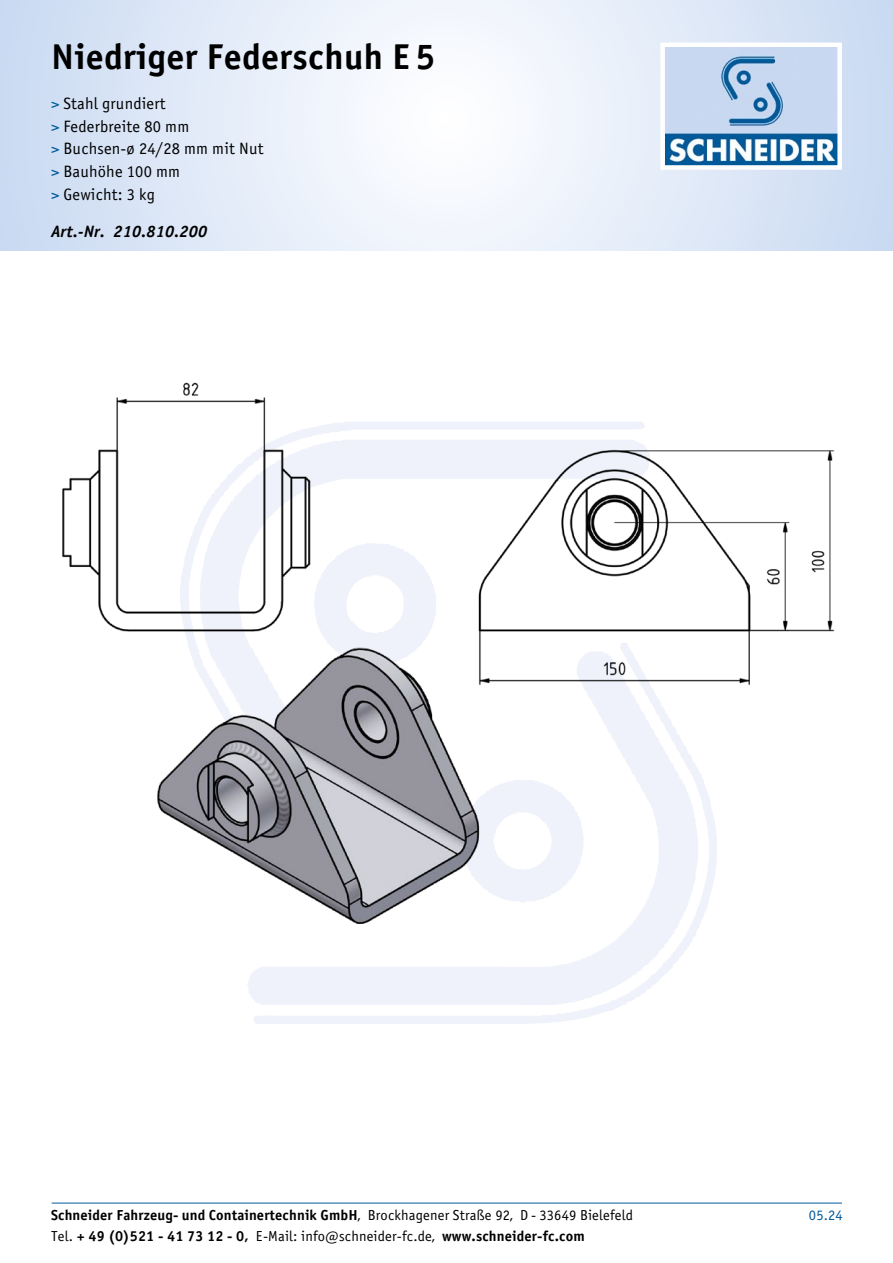
<style>
.page{position:relative;width:893px;height:1263px;background:#fff}
.page>*{position:absolute;margin:0;border:0;box-sizing:border-box;transform-origin:0 0}
.t1{font:36px "Officina Sans Bold ITC";letter-spacing:.01em;color:#000}
.t2{font:16.5px/22.6px "Officina Sans Book ITC";letter-spacing:.01em;color:#000}
.t3{font:italic 16.5px "Officina Sans Bold ITC";letter-spacing:.01em;color:#000}
.t4{font:14.55px "Officina Sans Bold ITC";letter-spacing:.01em;color:#000}
.t5{font:14.55px "Officina Sans Book ITC";color:#005a9a}
.s1{color:#005a9a}
.s2{font-family:"Officina Sans Book ITC"}
</style>
<div class="page">
<svg style="left:0;top:0;width:893px;height:251px"></svg>
<img style="left:665px;top:48px;width:172px;height:117px">
<div style="left:660px;top:43px;width:182px;height:127px;border:4px solid #fff"></div>
<hr style="left:52px;top:1203px;width:790px;height:1px;background:#005a9a">
<img style="left:62px;top:382px;width:773px;height:570px">
<h1 class="t1" style="left:51px;top:34px;width:386px">Niedriger Federschuh E 5</h1>
<p class="t2" style="left:51px;top:92px;width:214px"><span class="s1">&gt;</span> Stahl grundiert<br><span class="s1">&gt;</span> Federbreite 80 mm<br><span class="s1">&gt;</span> Buchsen-ø 24/28 mm mit Nut <span class="s1">&gt;</span> Bauhöhe 100 mm<br><span class="s1">&gt;</span> Gewicht: 3 kg</p>
<p class="t3" style="left:51px;top:221px;width:158px">Art.-Nr. 210.810.200</p>
<p class="t4" style="left:51px;top:1206px;width:583px">Schneider Fahrzeug- und Containertechnik GmbH<span class="s2">, Brockhagener Straße 92, D - 33649 Bielefeld</span></p>
<p class="t5" style="left:809px;top:1206px;width:35px">05.24</p>
<p class="t4" style="left:51px;top:1227px;width:535px"><span class="s2">Tel.</span> + 49 (0)521 - 41 73 12 - 0, <span class="s2">E-Mail: info@schneider-fc.de,</span> www.schneider-fc.com</p>
</div>
